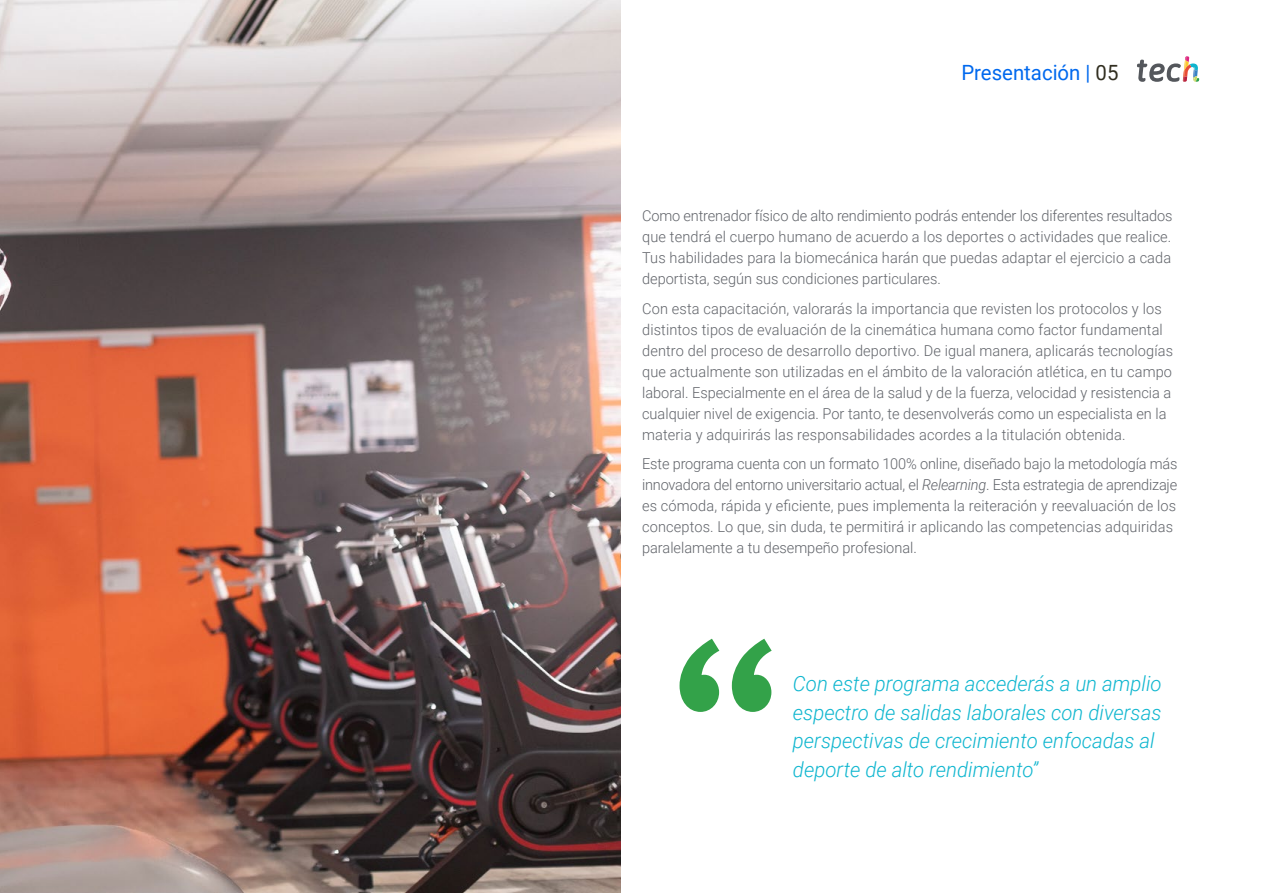
<style>
.page{position:relative;width:1263px;height:893px;background:#fff}
.page>*{position:absolute;margin:0;border:0;box-sizing:border-box;transform-origin:0 0}
.t1{font:italic 300 21px/28.5px "Roboto";color:#0fb6cf}
.t2{font:21px "Roboto";color:#0169ee}
.t3{font:300 15px/21px "Roboto";letter-spacing:.01em;color:#61646a}
.s1{color:#312e20}
.s2{font-style:italic}
</style>
<div class="page">
<svg style="left:679px;top:639px;width:93px;height:73px"></svg>
<img style="left:0;top:0;width:621px;height:893px">
<svg style="left:1137px;top:56px;width:62px;height:26px"></svg>
<h1 class="t2" style="left:961px;top:57px;width:159px">Presentación | <span class="s1">05</span></h1>
<p class="t3" style="left:642px;top:205px;width:532px;text-align:justify">Como entrenador físico de alto rendimiento podrás entender los diferentes resultados que tendrá el cuerpo humano de acuerdo a los deportes o actividades que realice.<br>Tus habilidades para la biomecánica harán que puedas adaptar el ejercicio a cada deportista, según sus condiciones particulares.</p>
<p class="t3" style="left:642px;top:297px;width:533px">Con esta capacitación, valorarás la importancia que revisten los protocolos y los distintos tipos de evaluación de la cinemática humana como factor fundamental dentro del proceso de desarrollo deportivo. De igual manera, aplicarás tecnologías que actualmente son utilizadas en el ámbito de la valoración atlética, en tu campo laboral. Especialmente en el área de la salud y de la fuerza, velocidad y resistencia a cualquier nivel de exigencia. Por tanto, te desenvolverás como un especialista en la materia y adquirirás las responsabilidades acordes a la titulación obtenida.</p>
<p class="t3" style="left:642px;top:453px;width:537px">Este programa cuenta con un formato 100% online, diseñado bajo la metodología más innovadora del entorno universitario actual, el <span class="s2">Relearning</span>. Esta estrategia de aprendizaje es cómoda, rápida y eficiente, pues implementa la reiteración y reevaluación de los conceptos. Lo que, sin duda, te permitirá ir aplicando las competencias adquiridas paralelamente a tu desempeño profesional.</p>
<h1 class="t1" style="left:793px;top:669px;width:370px">Con este programa accederás a un amplio espectro de salidas laborales con diversas perspectivas de crecimiento enfocadas al deporte de alto rendimiento”</h1>
</div>
